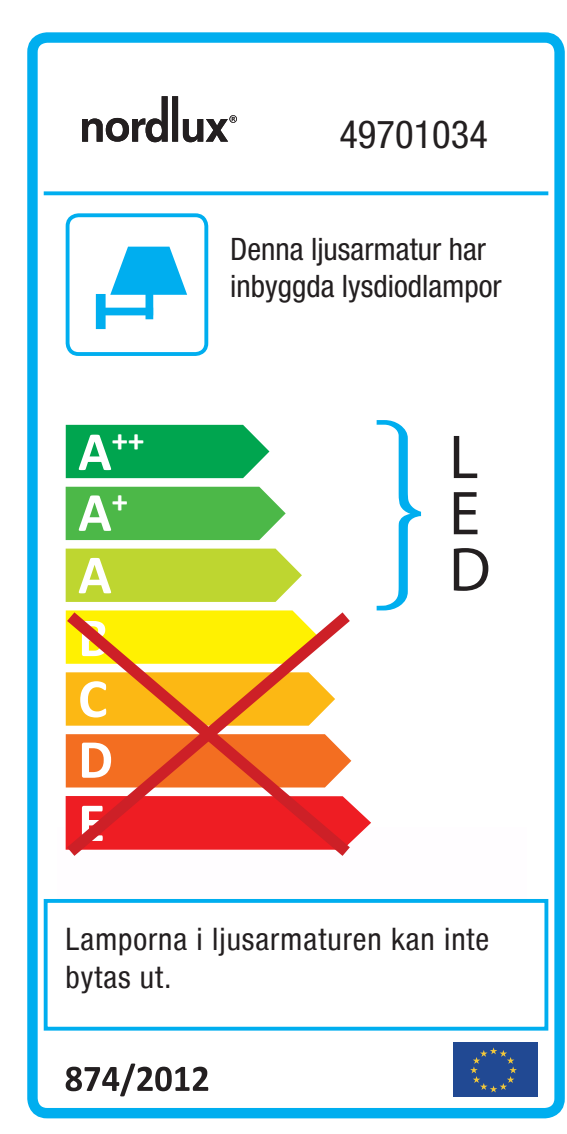
<style>
.page{position:relative;width:567px;height:1134px;background:#fff}
.page>*{position:absolute;margin:0;border:0;box-sizing:border-box;transform-origin:0 0}
.t1{font:700 55.6px/61.6px "Calibri";color:#fff}
.t2{font:condensed 38.8px "Helvetica Neue";color:#231f20}
.t3{font:700 32.4px "Calibri";color:#fff}
.t4{font:condensed 30.8px/37.2px "Helvetica Neue";color:#231f20}
.t5{font:condensed 30.8px/38.8px "Helvetica Neue LT";letter-spacing:.03em;color:#231f20}
.s1{font-size:55.6px}
</style>
<div class="page">
<div style="left:27px;top:32px;width:538px;height:1086px;border:10px solid #00aeef;border-radius:15px"></div>
<svg style="left:66px;top:1063px;width:142px;height:33px"></svg>
<div style="left:453px;top:1041px;width:84px;height:55px;background:#214993"></div>
<svg style="left:470px;top:1047px;width:47px;height:45px"></svg>
<svg style="left:44px;top:191px;width:504px;height:4px;background:#19b6f0"></svg>
<div style="left:66px;top:213px;width:142px;height:143px;border:4px solid #00aeef;border-radius:11px"></div>
<svg style="left:66px;top:549px;width:236px;height:53px;background:#c1d83b"></svg>
<div style="left:66px;top:487px;width:220px;height:53px;background:#4cb848"></div>
<div style="left:66px;top:425px;width:203px;height:53px;background:#00a54f"></div>
<svg style="left:377px;top:420px;width:44px;height:190px"></svg>
<svg style="left:454px;top:436px;width:23px;height:42px"></svg>
<svg style="left:454px;top:492px;width:23px;height:42px"></svg>
<svg style="left:454px;top:548px;width:34px;height:43px"></svg>
<svg style="left:351px;top:804px;width:20px;height:38px"></svg>
<svg style="left:66px;top:610px;width:285px;height:246px"></svg>
<svg style="left:82px;top:96px;width:155px;height:46px"></svg>
<div style="left:44px;top:899px;width:504px;height:131px;border:4px solid #00aeef"></div>
<svg style="left:96px;top:247px;width:91px;height:82px"></svg>
<p class="t2" style="left:339px;top:111px;width:150px">49701034</p>
<p class="t3" style="left:78px;top:421px;width:68px"><span class="s1">A</span>++</p>
<p class="t1" style="left:78px;top:479px;width:51px">A<sup>+<br></sup>A<br>B<br>C<br>D</p>
<p class="t1" style="left:78px;top:789px;width:29px">E</p>
<p class="t4" style="left:230px;top:230px;width:273px">Denna ljusarmatur har inbyggda lysdiodlampor</p>
<p class="t5" style="left:66px;top:919px;width:425px">Lamporna i ljusarmaturen kan inte bytas ut.</p>
</div>
